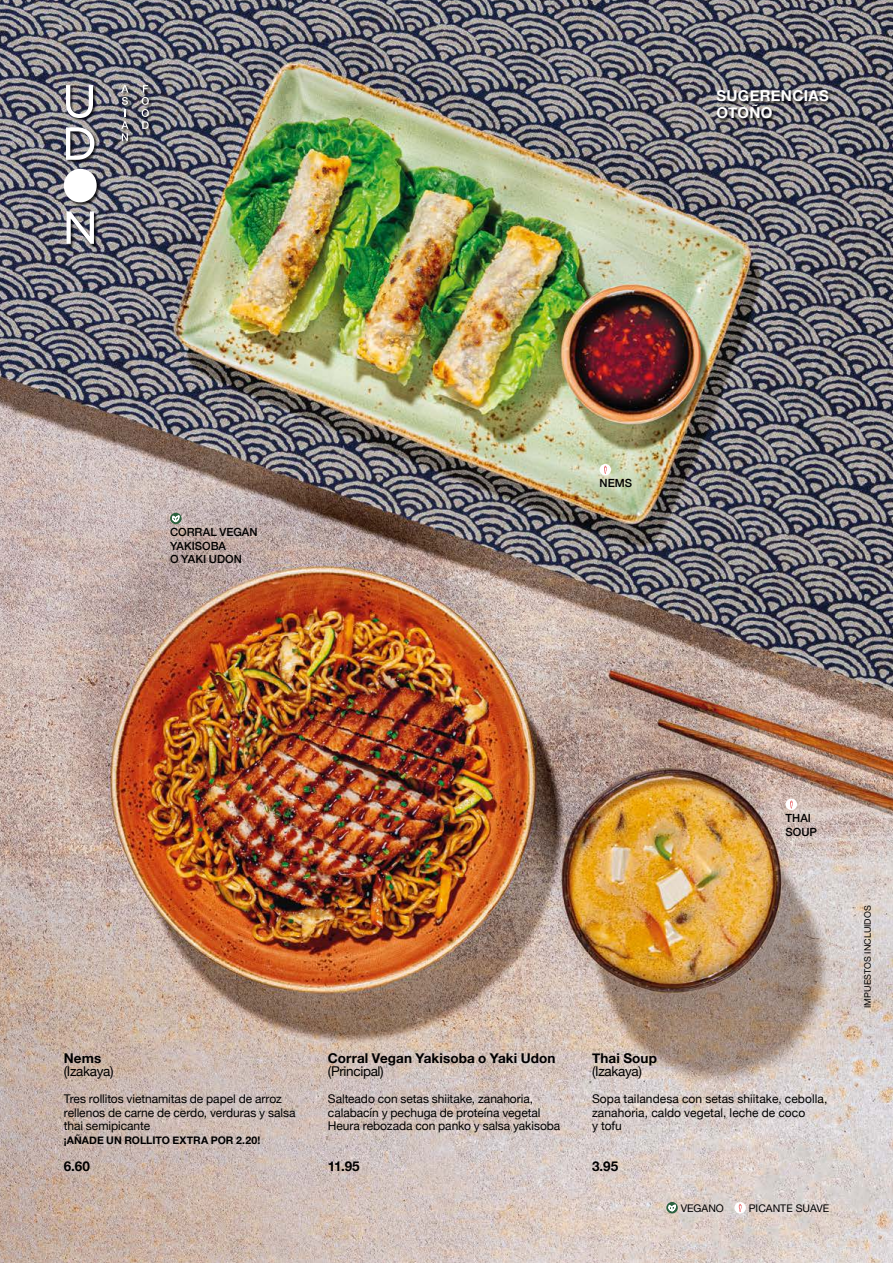
<style>
.page{position:relative;width:893px;height:1263px;background:#fff}
.page>*{position:absolute;margin:0;border:0;box-sizing:border-box;transform-origin:0 0}
.t1{font:700 15px/16.5px "Helvetica Neue";letter-spacing:.02em;color:#fff}
.t2{font:700 13.5px "Helvetica Neue";letter-spacing:.005em;color:#000}
.t3{font:13.5px "Helvetica Neue";letter-spacing:-.025em;color:#000}
.t4{font:12px/13.5px "Helvetica Neue";letter-spacing:-.005em;color:#000}
.t5{font:500 11.25px/13.5px "Helvetica Neue";color:#000}
.t6{font:700 10.5px "Helvetica Neue";color:#000}
.t7{font:10.5px "Helvetica Neue";color:#000}
.t8{font:9px "Helvetica Neue LT Std";color:#000}
</style>
<div class="page">
<img style="left:0;top:0;width:893px;height:1263px">
<svg style="left:170px;top:513px;width:12px;height:11px"></svg>
<svg style="left:172px;top:516px;width:7px;height:6px"></svg>
<div style="left:717px;top:90px;width:115px;height:32px;background:#000;opacity:.75"></div>
<div style="left:64px;top:85px;width:88px;height:163px;background:#000;opacity:.75"></div>
<svg style="left:66px;top:85px;width:27px;height:33px"></svg>
<svg style="left:66px;top:127px;width:28px;height:33px"></svg>
<div style="left:64px;top:169px;width:33px;height:33px;background:#fff;border-radius:50%"></div>
<svg style="left:67px;top:211px;width:27px;height:33px"></svg>
<svg style="left:121px;top:85px;width:7px;height:56px"></svg>
<svg style="left:142px;top:85px;width:7px;height:44px"></svg>
<svg style="left:666px;top:1202px;width:12px;height:11px"></svg>
<svg style="left:668px;top:1205px;width:8px;height:6px"></svg>
<svg style="left:734px;top:1202px;width:12px;height:11px"></svg>
<svg style="left:739px;top:1204px;width:2px;height:8px"></svg>
<div style="left:600px;top:464px;width:11px;height:11px;background:#fff;border-radius:50%"></div>
<svg style="left:604px;top:466px;width:3px;height:8px"></svg>
<div style="left:786px;top:799px;width:11px;height:11px;background:#fff;border-radius:50%"></div>
<svg style="left:790px;top:800px;width:3px;height:8px"></svg>
<p class="t1" style="left:716px;top:88px;width:114px">SUGERENCIAS<br>OTOÑO</p>
<p class="t5" style="left:170px;top:524px;width:89px">CORRAL VEGAN<br>YAKISOBA<br>O YAKI UDON</p>
<p class="t5" style="left:600px;top:476px;width:34px">NEMS</p>
<p class="t5" style="left:786px;top:810px;width:33px">THAI<br>SOUP</p>
<p class="t2" style="left:64px;top:1047px;width:39px">Nems</p>
<p class="t3" style="left:64px;top:1062px;width:51px">(Izakaya)</p>
<p class="t4" style="left:64px;top:1093px;width:233px">Tres rollitos vietnamitas de papel de arroz rellenos de carne de cerdo, verduras y salsa thai semipicante</p>
<p class="t6" style="left:64px;top:1132px;width:198px">¡AÑADE UN ROLLITO EXTRA POR 2.20!</p>
<p class="t2" style="left:64px;top:1155px;width:28px">6.60</p>
<p class="t2" style="left:328px;top:1047px;width:229px">Corral Vegan Yakisoba o Yaki Udon</p>
<p class="t3" style="left:328px;top:1062px;width:57px">(Principal)</p>
<p class="t4" style="left:328px;top:1093px;width:234px">Salteado con setas shiitake, zanahoria, calabacín y pechuga de proteína vegetal<br>Heura rebozada con panko y salsa yakisoba</p>
<p class="t2" style="left:328px;top:1155px;width:33px">11.95</p>
<p class="t2" style="left:592px;top:1047px;width:66px">Thai Soup</p>
<p class="t3" style="left:592px;top:1062px;width:51px">(Izakaya)</p>
<p class="t4" style="left:592px;top:1093px;width:237px">Sopa tailandesa con setas shiitake, cebolla, zanahoria, caldo vegetal, leche de coco<br>y tofu</p>
<p class="t2" style="left:592px;top:1155px;width:28px">3.95</p>
<p class="t7" style="left:681px;top:1201px;width:45px">VEGANO</p>
<p class="t7" style="left:749px;top:1201px;width:82px">PICANTE SUAVE</p>
<p class="t8" style="left:862px;top:1008px;width:104px;rotate:-90deg">IMPUESTOS INCLUIDOS</p>
</div>
